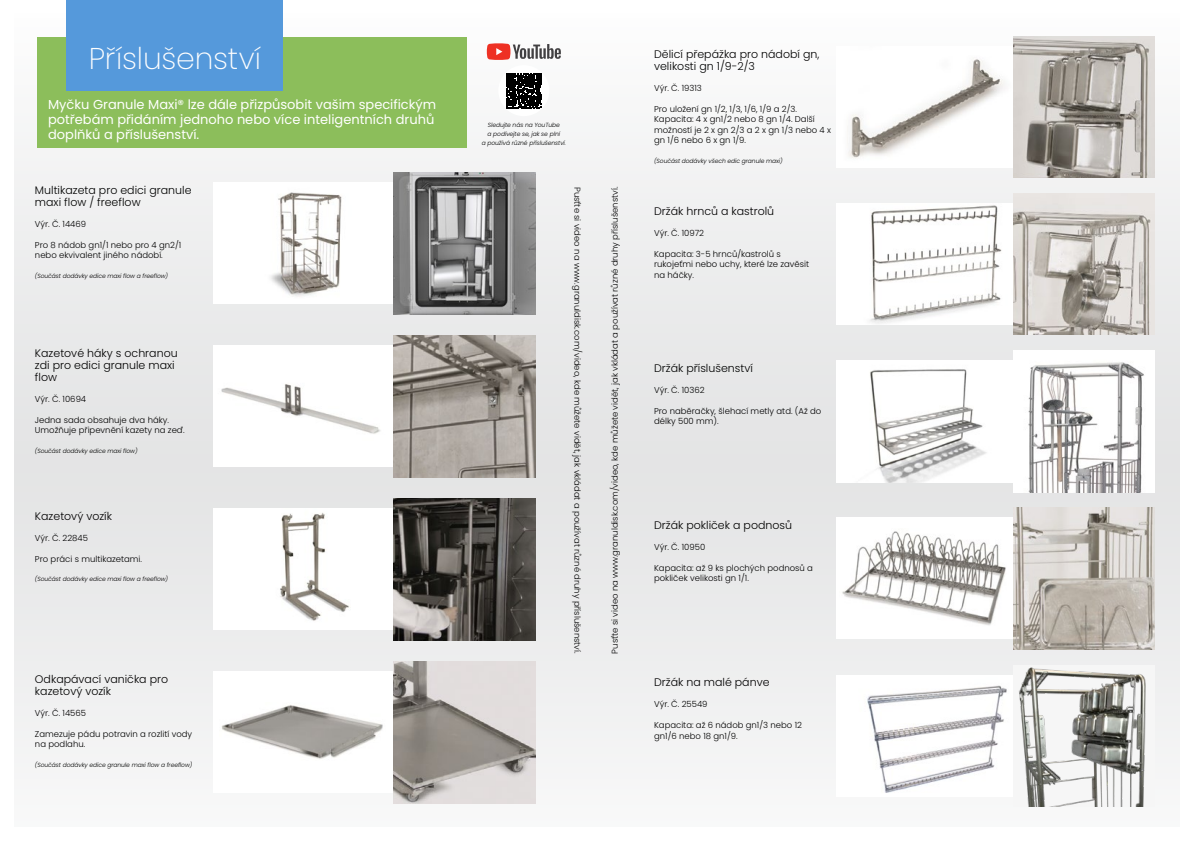
<style>
.page{position:relative;width:1191px;height:842px;background:#fff}
.page>*{position:absolute;margin:0;border:0;box-sizing:border-box;transform-origin:0 0}
.t1{font:200 30px "Poppins";letter-spacing:-.005em;color:#fff}
.t2{font:13px/15px "Poppins";color:#fff}
.t3{font:300 11px/12px "Poppins";color:#000}
.t4{font:300 8.5px/10.5px "Poppins";color:#000}
.t5{font:italic 300 6px/9px "Poppins";letter-spacing:-.01em;color:#000;text-align:center}
</style>
<div class="page">
<div style="left:14px;top:14px;width:1165px;height:812px;background:linear-gradient(to right,#eceded,#f0f0f1)"></div>
<div style="left:37px;top:37px;width:429px;height:111px;background:#8cbe5b"></div>
<div style="left:67px;top:0;width:216px;height:90px;background:#5599db"></div>
<div style="left:213px;top:345px;width:199px;height:122px;background:#fff"></div>
<img style="left:221px;top:384px;width:160px;height:50px">
<img style="left:393px;top:335px;width:142px;height:142px">
<img style="left:213px;top:182px;width:180px;height:122px">
<img style="left:393px;top:172px;width:142px;height:142px">
<img style="left:213px;top:508px;width:180px;height:122px">
<img style="left:393px;top:498px;width:142px;height:142px">
<div style="left:213px;top:671px;width:199px;height:122px;background:#fff"></div>
<img style="left:221px;top:705px;width:162px;height:54px">
<img style="left:393px;top:661px;width:142px;height:142px">
<img style="left:836px;top:203px;width:177px;height:122px">
<img style="left:1013px;top:193px;width:142px;height:142px">
<img style="left:836px;top:360px;width:177px;height:122px">
<img style="left:1013px;top:350px;width:142px;height:142px">
<div style="left:836px;top:518px;width:198px;height:121px;background:#fff"></div>
<img style="left:842px;top:531px;width:164px;height:94px">
<img style="left:1013px;top:508px;width:142px;height:141px">
<div style="left:836px;top:675px;width:198px;height:121px;background:#fff"></div>
<img style="left:867px;top:685px;width:140px;height:108px">
<img style="left:1013px;top:665px;width:141px;height:141px">
<img style="left:836px;top:46px;width:177px;height:122px">
<img style="left:1013px;top:36px;width:142px;height:142px">
<svg style="left:487px;top:43px;width:74px;height:17px"></svg>
<div style="left:498px;top:65px;width:51px;height:51px;background:#fff;border-radius:50%"></div>
<svg style="left:506px;top:73px;width:35px;height:35px"></svg>
<h1 class="t1" style="left:89px;top:41px;width:174px">Příslušenství</h1>
<h2 class="t2" style="left:48px;top:97px;width:390px">Myčku Granule Maxi® lze dále přizpůsobit vašim specifickým potřebám přidáním jednoho nebo více inteligentních druhů doplňků a příslušenství.</h2>
<p class="t3" style="left:35px;top:184px;width:158px">Multikazeta pro edici granule maxi flow / freeflow</p>
<p class="t4" style="left:35px;top:218px;width:53px">Výr. Č. 14469</p>
<p class="t4" style="left:35px;top:239px;width:148px">Pro 8 nádob gn1/1 nebo pro 4 gn2/1 nebo ekvivalent jiného nádobí.</p>
<p class="t5" style="left:35px;top:271px;width:135px">(Součást dodávky edice maxi flow a freeflow)</p>
<p class="t3" style="left:35px;top:347px;width:144px">Kazetové háky s ochranou zdi pro edici granule maxi flow</p>
<p class="t4" style="left:35px;top:394px;width:53px">Výr. Č. 10694</p>
<p class="t4" style="left:35px;top:415px;width:151px">Jedna sada obsahuje dva háky.<br>Umožňuje připevnění kazety na zeď.</p>
<p class="t5" style="left:35px;top:446px;width:104px">(Součást dodávky edice maxi flow)</p>
<p class="t3" style="left:35px;top:510px;width:79px">Kazetový vozík</p>
<p class="t4" style="left:35px;top:533px;width:55px">Výr. Č. 22845</p>
<p class="t4" style="left:35px;top:554px;width:109px">Pro práci s multikazetami.</p>
<p class="t5" style="left:35px;top:575px;width:135px">(Součást dodávky edice maxi flow a freeflow)</p>
<p class="t3" style="left:35px;top:673px;width:135px">Odkapávací vanička pro kazetový vozík</p>
<p class="t4" style="left:35px;top:708px;width:53px">Výr. Č. 14565</p>
<p class="t4" style="left:35px;top:729px;width:159px">Zamezuje pádu potravin a rozlití vody na podlahu.</p>
<p class="t5" style="left:35px;top:760px;width:159px">(Součást dodávky edice granule maxi flow a freeflow)</p>
<p class="t5" style="left:482px;top:120px;width:86px">Sledujte nás na YouTube<br>a podívejte se, jak se plní<br>a používá různé příslušenství.</p>
<p class="t4" style="left:583px;top:187px;width:468px;rotate:90deg">Pusťte si video na www.granuldisk.com/video, kde můžete vidět, jak vkládat a používat různé druhy příslušenství.</p>
<p class="t4" style="left:609px;top:654px;width:468px;rotate:-90deg">Pusťte si video na www.granuldisk.com/video, kde můžete vidět, jak vkládat a používat různé druhy příslušenství.</p>
<p class="t3" style="left:654px;top:48px;width:167px">Dělicí přepážka pro nádobí gn, velikosti gn 1/9-2/3</p>
<p class="t4" style="left:654px;top:82px;width:49px">Výr. Č. 19313</p>
<p class="t4" style="left:654px;top:103px;width:178px">Pro uložení gn 1/2, 1/3, 1/6, 1/9 a 2/3.<br>Kapacita: 4 x gn1/2 nebo 8 gn 1/4. Další možností je 2 x gn 2/3 a 2 x gn 1/3 nebo 4 x gn 1/6 nebo 6 x gn 1/9.</p>
<p class="t5" style="left:654px;top:156px;width:130px">(Součást dodávky všech edic granule maxi)</p>
<p class="t3" style="left:654px;top:205px;width:122px">Držák hrnců a kastrolů</p>
<p class="t4" style="left:654px;top:228px;width:52px">Výr. Č. 10972</p>
<p class="t4" style="left:654px;top:249px;width:157px">Kapacita: 3-5 hrnců/kastrolů s rukojeťmi nebo uchy, které lze zavěsit na háčky.</p>
<p class="t3" style="left:654px;top:362px;width:100px">Držák příslušenství</p>
<p class="t4" style="left:654px;top:385px;width:52px">Výr. Č. 10362</p>
<p class="t4" style="left:654px;top:406px;width:169px">Pro naběračky, šlehací metly atd. (Až do délky 500 mm).</p>
<p class="t3" style="left:654px;top:519px;width:139px">Držák pokliček a podnosů</p>
<p class="t4" style="left:654px;top:541px;width:53px">Výr. Č. 10950</p>
<p class="t4" style="left:654px;top:562px;width:160px">Kapacita: až 9 ks plochých podnosů a pokliček velikosti gn 1/1.</p>
<p class="t3" style="left:654px;top:676px;width:117px">Držák na malé pánve</p>
<p class="t4" style="left:654px;top:699px;width:55px">Výr. Č. 25549</p>
<p class="t4" style="left:654px;top:720px;width:149px">Kapacita: až 6 nádob gn1/3 nebo 12 gn1/6 nebo 18 gn1/9.</p>
</div>
